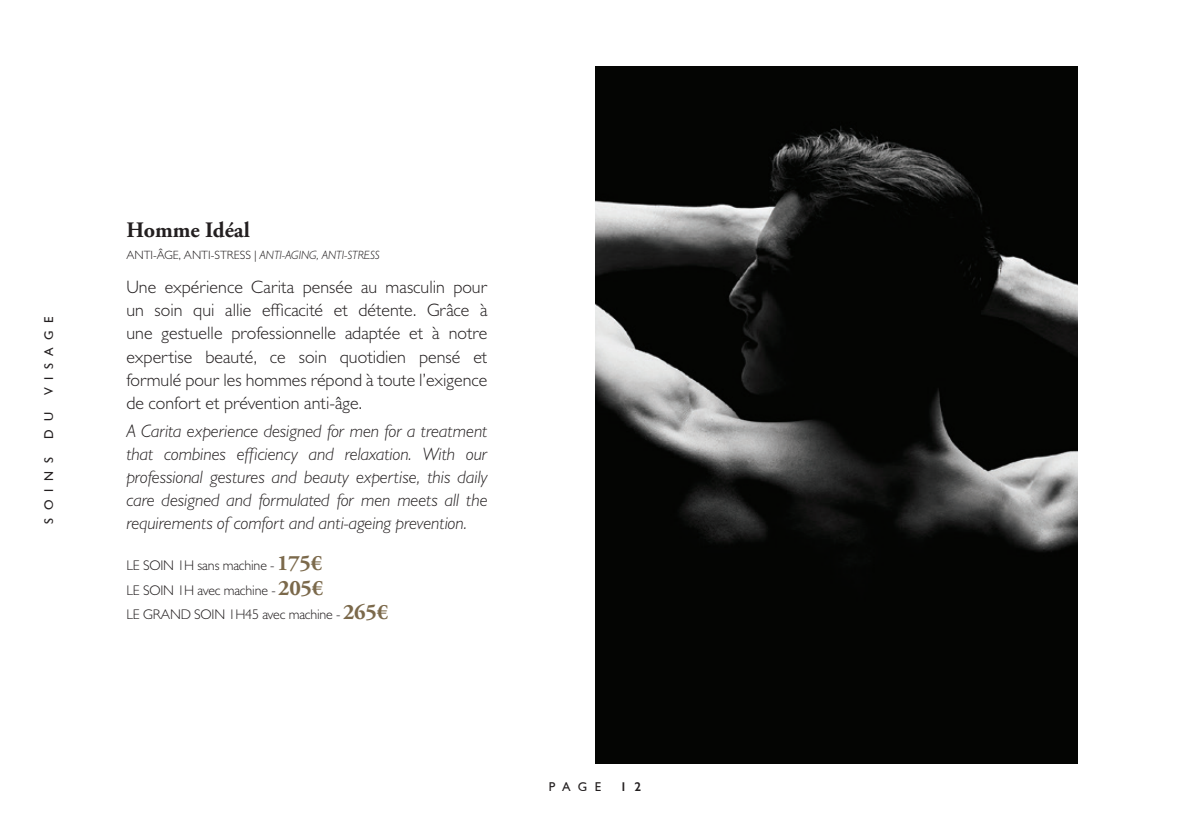
<style>
.page{position:relative;width:1191px;height:840px;background:#fff}
.page>*{position:absolute;margin:0;border:0;box-sizing:border-box;transform-origin:0 0}
.t1{font:700 22px "Adobe Garamond Pro";color:#231f20}
.t2{font:300 18px/23px "Gill Sans MT Pro";color:#231f20;text-align:justify}
.t3{font:italic 300 18px/23px "Gill Sans MT Pro";color:#231f20;text-align:justify}
.t4{font:300 14px "Gill Sans MT Pro";letter-spacing:-.01em;color:#231f20}
.t5{font:12.8px "Gill Sans";letter-spacing:.6em;color:#231f20}
.t6{font:600 12.8px "Gill Sans";color:#231f20}
.t7{font:italic 300 12px "Gill Sans MT Pro";color:#231f20}
.s1{font-style:normal}
.s2{font-family:"Adobe Garamond Pro";font-weight:700;font-size:22px;color:#7b694b}
</style>
<div class="page">
<img style="left:596px;top:66px;width:481px;height:697px">
<p class="t5" style="left:41px;top:395px;width:80px;rotate:-90deg">VISAGE</p>
<p class="t5" style="left:41px;top:438px;width:28px;rotate:-90deg">D U</p>
<p class="t5" style="left:41px;top:523px;width:68px;rotate:-90deg">SOINS</p>
<p class="t1" style="left:126px;top:217px;width:125px">Homme Idéal</p>
<p class="t7" style="left:126px;top:248px;width:255px"><span class="s1">ANTI-ÂGE, ANTI-STRESS |</span> ANTI-AGING, ANTI-STRESS</p>
<p class="t2" style="left:126px;top:275px;width:362px">Une expérience Carita pensée au masculin pour un soin qui allie efficacité et détente. Grâce à une gestuelle professionnelle adaptée et à notre expertise beauté, ce soin quotidien pensé et formulé pour les hommes répond à toute l’exigence de confort et prévention anti-âge.</p>
<p class="t3" style="left:126px;top:419px;width:362px">A Carita experience designed for men for a treatment that combines efficiency and relaxation. With our professional gestures and beauty expertise, this daily care designed and formulated for men meets all the requirements of comfort and anti-ageing prevention.</p>
<p class="t4" style="left:126px;top:557px;width:197px">LE SOIN 1H sans machine - <span class="s2">175€</span></p>
<p class="t4" style="left:126px;top:581px;width:198px">LE SOIN 1H avec machine - <span class="s2">205€</span></p>
<p class="t4" style="left:126px;top:605px;width:263px">LE GRAND SOIN 1H45 avec machine - <span class="s2">265€</span></p>
<p class="t5" style="left:549px;top:778px;width:54px">PAGE</p>
<p class="t6" style="left:620px;top:778px;width:23px">1 2</p>
</div>
